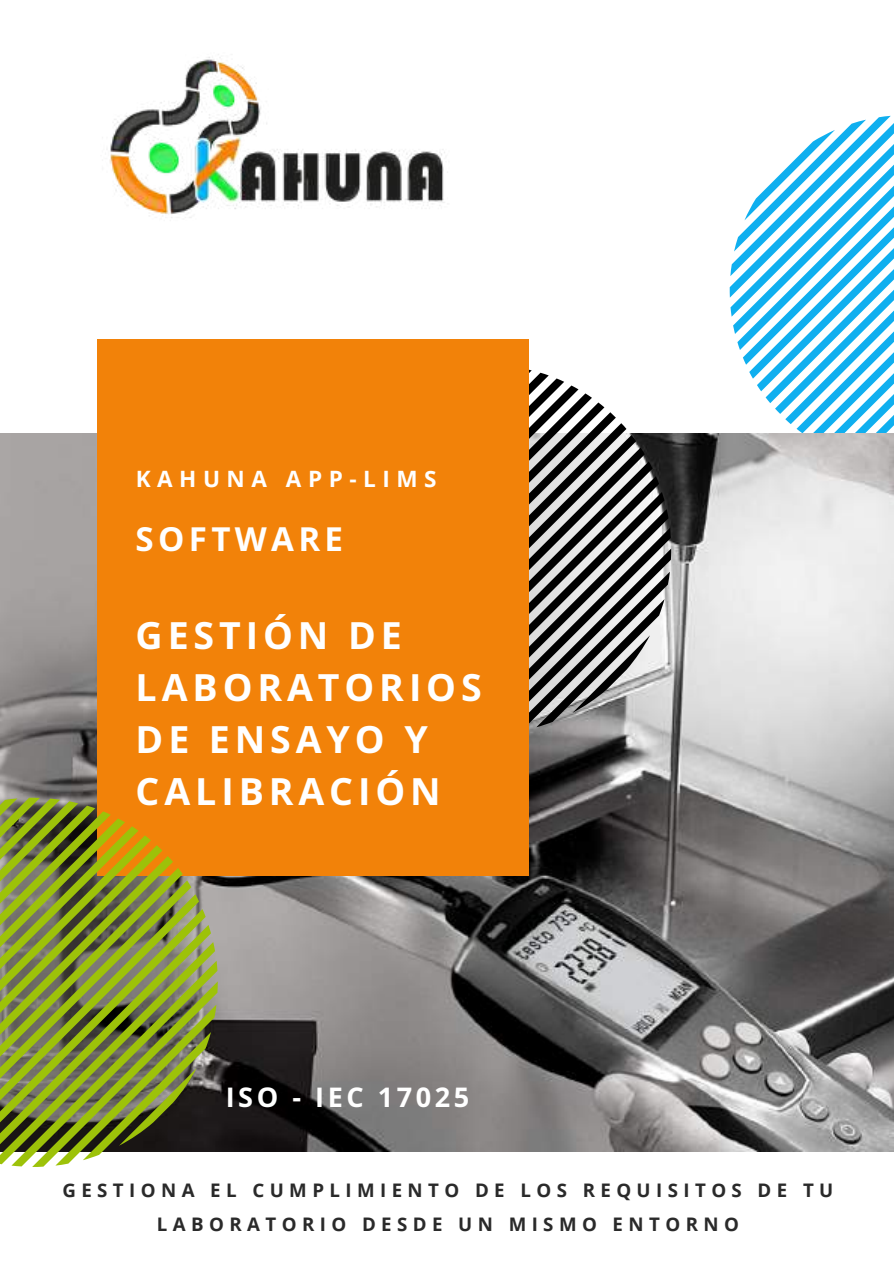
<style>
.page{position:relative;width:894px;height:1264px;background:#fff}
.page>*{position:absolute;margin:0;border:0;box-sizing:border-box;transform-origin:0 0}
.t1{font:700 37.5px/51.8px "Open Sans Hebrew";letter-spacing:.13em;color:#fff}
.t2{font:700 33.15px "Open Sans Hebrew";letter-spacing:.13em;color:#fff}
.t3{font:700 27.15px "Open Sans Hebrew";letter-spacing:.13em;color:#fff}
.t4{font:700 22.5px "Open Sans";letter-spacing:.29em;color:#fff}
.t5{font:700 18.75px/33.8px "Open Sans";letter-spacing:.29em;color:#2a2a2a;text-align:center}
</style>
<div class="page">
<svg style="left:729px;top:115px;width:164px;height:318px"></svg>
<img style="left:0;top:433px;width:893px;height:718px">
<svg style="left:528px;top:365px;width:143px;height:369px"></svg>
<div style="left:97px;top:339px;width:431px;height:536px;background:#f28209"></div>
<svg style="left:0;top:797px;width:218px;height:369px"></svg>
<img style="left:109px;top:54px;width:339px;height:164px">
<p class="t4" style="left:136px;top:462px;width:302px">KAHUNA APP-LIMS</p>
<h2 class="t2" style="left:136px;top:515px;width:209px">SOFTWARE</h2>
<h1 class="t1" style="left:136px;top:608px;width:347px">GESTIÓN DE<br>LABORATORIOS<br>DE ENSAYO Y<br>CALIBRACIÓN</h1>
<h3 class="t3" style="left:226px;top:1077px;width:245px">ISO - IEC 17025</h3>
<p class="t5" style="left:62px;top:1173px;width:772px">GESTIONA EL CUMPLIMIENTO DE LOS REQUISITOS DE TU<br>LABORATORIO DESDE UN MISMO ENTORNO</p>
</div>
